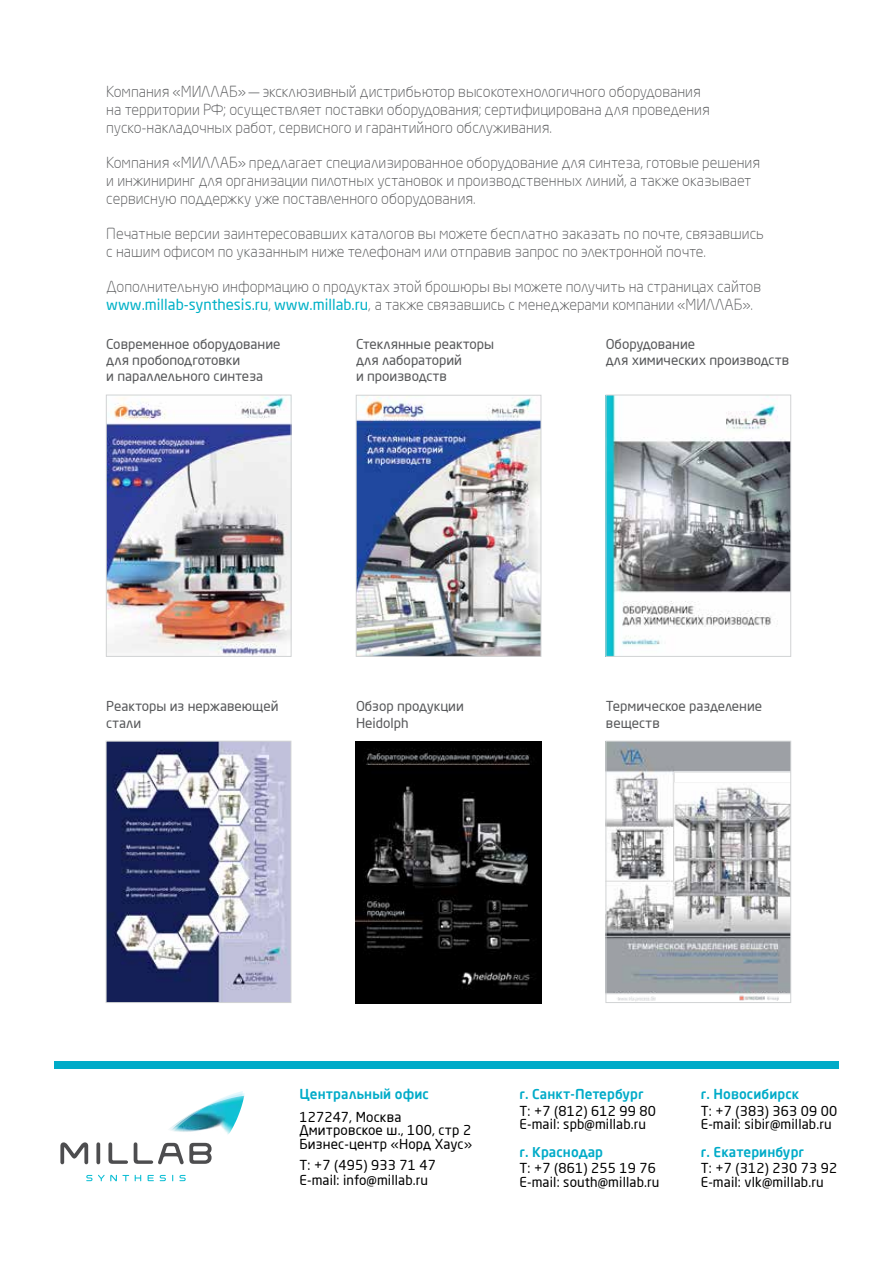
<style>
.page{position:relative;width:893px;height:1263px;background:#fff}
.page>*{position:absolute;margin:0;border:0;box-sizing:border-box;transform-origin:0 0}
.t1{font:300 15px/18px "Neo Sans Pro";color:#58595b}
.t2{font:13.5px/13.5px "Neo Sans Pro";letter-spacing:.01em;color:#000}
.t3{font:13.5px/16.2px "Neo Sans Pro";color:#58595b}
.t4{font:500 13.5px "Neo Sans Pro";letter-spacing:.01em;color:#00abc8}
.s1{font-weight:400;color:#00b1c7}
</style>
<div class="page">
<img style="left:108px;top:397px;width:181px;height:258px">
<div style="left:106px;top:395px;width:185px;height:262px;border:1px solid #d1d3d4"></div>
<img style="left:108px;top:743px;width:181px;height:258px">
<div style="left:106px;top:741px;width:185px;height:262px;border:1px solid #d1d3d4"></div>
<img style="left:608px;top:397px;width:181px;height:258px">
<div style="left:606px;top:395px;width:185px;height:262px;border:1px solid #d1d3d4"></div>
<img style="left:608px;top:743px;width:181px;height:258px">
<div style="left:606px;top:741px;width:185px;height:262px;border:1px solid #d1d3d4"></div>
<div style="left:54px;top:1061px;width:785px;height:7px;background:#00abc8"></div>
<svg style="left:170px;top:1091px;width:75px;height:41px"></svg>
<svg style="left:60px;top:1142px;width:28px;height:22px"></svg>
<svg style="left:96px;top:1142px;width:4px;height:22px"></svg>
<svg style="left:108px;top:1142px;width:20px;height:22px"></svg>
<svg style="left:134px;top:1142px;width:78px;height:22px"></svg>
<svg style="left:86px;top:1175px;width:43px;height:6px"></svg>
<svg style="left:135px;top:1175px;width:6px;height:6px"></svg>
<svg style="left:148px;top:1175px;width:6px;height:6px"></svg>
<svg style="left:160px;top:1175px;width:6px;height:6px"></svg>
<svg style="left:179px;top:1175px;width:7px;height:6px"></svg>
<img style="left:356px;top:741px;width:185px;height:262px">
<img style="left:358px;top:397px;width:181px;height:258px">
<div style="left:356px;top:395px;width:185px;height:262px;border:1px solid #d1d3d4"></div>
<p class="t1" style="left:106px;top:82px;width:605px">Компания «МИЛЛАБ» — эксклюзивный дистрибьютор высокотехнологичного оборудования на территории РФ; осуществляет поставки оборудования; сертифицирована для проведения пуско-накладочных работ, сервисного и гарантийного обслуживания.</p>
<p class="t1" style="left:106px;top:153px;width:655px">Компания «МИЛЛАБ» предлагает специализированное оборудование для синтеза, готовые решения и инжиниринг для организации пилотных установок и производственных линий, а также оказывает сервисную поддержку уже поставленного оборудования.</p>
<p class="t1" style="left:106px;top:224px;width:659px">Печатные версии заинтересовавших каталогов вы можете бесплатно заказать по почте, связавшись с нашим офисом по указанным ниже телефонам или отправив запрос по электронной почте.</p>
<p class="t1" style="left:106px;top:277px;width:656px">Дополнительную информацию о продуктах этой брошюры вы можете получить на страницах сайтов <span class="s1">www.millab-synthesis.ru</span>, <span class="s1">www.millab.ru</span>, а также связавшись с менеджерами компании «МИЛЛАБ».</p>
<p class="t3" style="left:106px;top:335px;width:176px">Современное оборудование для пробоподготовки<br>и параллельного синтеза</p>
<p class="t3" style="left:356px;top:335px;width:140px">Стеклянные реакторы для лабораторий<br>и производств</p>
<p class="t3" style="left:606px;top:335px;width:185px">Оборудование<br>для химических производств</p>
<p class="t3" style="left:106px;top:698px;width:174px">Реакторы из нержавеющей стали</p>
<p class="t3" style="left:606px;top:698px;width:158px">Термическое разделение веществ</p>
<p class="t3" style="left:356px;top:698px;width:109px">Обзор продукции<br>Heidolph</p>
<p class="t4" style="left:299px;top:1085px;width:131px">Центральный офис</p>
<p class="t2" style="left:299px;top:1110px;width:174px">127247, Москва<br>Дмитровское ш., 100, стр 2<br>Бизнес-центр «Норд Хаус»</p>
<p class="t2" style="left:299px;top:1157px;width:138px;line-height:15px">Т: +7 (495) 933 71 47<br>E-mail: info@millab.ru</p>
<p class="t4" style="left:519px;top:1085px;width:126px">г. Санкт-Петербург</p>
<p class="t2" style="left:519px;top:1104px;width:138px">Т: +7 (812) 612 99 80<br>E-mail: spb@millab.ru</p>
<p class="t4" style="left:519px;top:1143px;width:85px">г. Краснодар</p>
<p class="t2" style="left:519px;top:1161px;width:141px">Т: +7 (861) 255 19 76<br>E-mail: south@millab.ru</p>
<p class="t4" style="left:701px;top:1085px;width:100px">г. Новосибирск</p>
<p class="t2" style="left:701px;top:1104px;width:138px">Т: +7 (383) 363 09 00<br>E-mail: sibir@millab.ru</p>
<p class="t4" style="left:701px;top:1143px;width:105px">г. Екатеринбург</p>
<p class="t2" style="left:701px;top:1161px;width:138px">Т: +7 (312) 230 73 92<br>E-mail: vlk@millab.ru</p>
</div>
